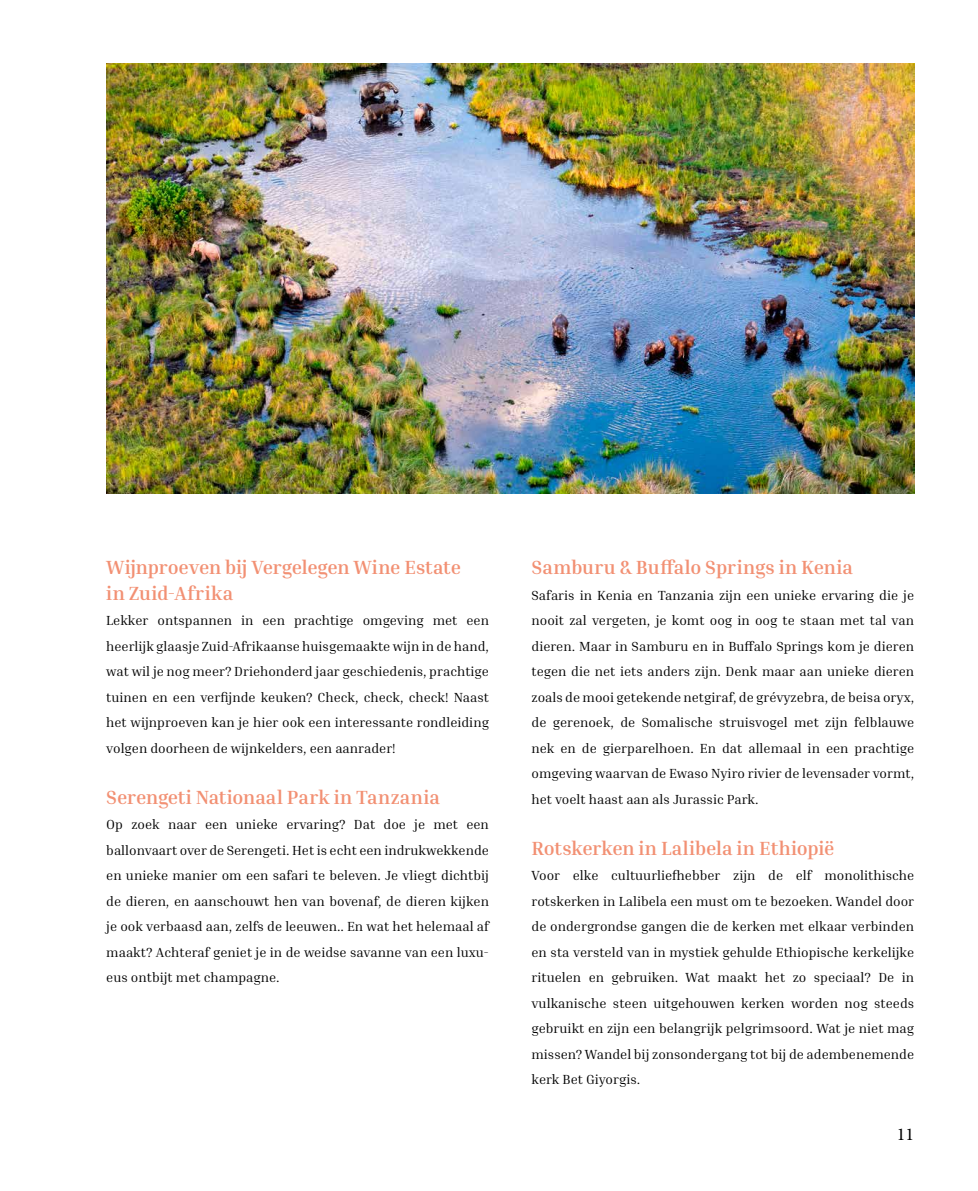
<style>
.page{position:relative;width:978px;height:1191px;background:#fff}
.page>*{position:absolute;margin:0;border:0;box-sizing:border-box;transform-origin:0 0}
.t1{font:700 19.5px/25.5px "Inria Serif";letter-spacing:-.005em;color:#f29073}
.t2{font:18px "Minion Pro";color:#000}
.t3{font:13.5px/25.5px "Inria Serif";color:#000;text-align:justify}
</style>
<div class="page">
<img style="left:106px;top:64px;width:808px;height:429px">
<h1 class="t1" style="left:106px;top:554px;width:356px">Wijnproeven bij Vergelegen Wine Estate in Zuid-Afrika</h1>
<p class="t3" style="left:106px;top:607px;width:384px">Lekker ontspannen in een prachtige omgeving met een heerlijk glaasje Zuid-Afrikaanse huisgemaakte wijn in de hand, wat wil je nog meer? Driehonderd jaar geschiedenis, prachtige tuinen en een verfijnde keuken? Check, check, check! Naast het wijnproeven kan je hier ook een interessante rondleiding volgen doorheen de wijnkelders, een aanrader!</p>
<h1 class="t1" style="left:106px;top:783px;width:335px">Serengeti Nationaal Park in Tanzania</h1>
<p class="t3" style="left:106px;top:811px;width:384px">Op zoek naar een unieke ervaring? Dat doe je met een ballonvaart over de Serengeti. Het is echt een indrukwekkende en unieke manier om een safari te beleven. Je vliegt dichtbij de dieren, en aanschouwt hen van bovenaf, de dieren kijken je ook verbaasd aan, zelfs de leeuwen.. En wat het helemaal af maakt? Achteraf geniet je in de weidse savanne van een luxu&shy;eus ontbijt met champagne.</p>
<h1 class="t1" style="left:531px;top:554px;width:323px">Samburu &amp; Buffalo Springs in Kenia</h1>
<p class="t3" style="left:531px;top:582px;width:384px">Safaris in Kenia en Tanzania zijn een unieke ervaring die je nooit zal vergeten, je komt oog in oog te staan met tal van dieren. Maar in Samburu en in Buffalo Springs kom je dieren tegen die net iets anders zijn. Denk maar aan unieke dieren zoals de mooi getekende netgiraf, de grévyzebra, de beisa oryx, de gerenoek, de Somalische struisvogel met zijn felblauwe nek en de gierparelhoen. En dat allemaal in een prachtige omgeving waarvan de Ewaso Nyiro rivier de levensader vormt, het voelt haast aan als Jurassic Park.</p>
<h1 class="t1" style="left:531px;top:834px;width:304px">Rotskerken in Lalibela in Ethiopië</h1>
<p class="t3" style="left:531px;top:862px;width:384px">Voor elke cultuurliefhebber zijn de elf monolithische rotskerken in Lalibela een must om te bezoeken. Wandel door de ondergrondse gangen die de kerken met elkaar verbinden en sta versteld van in mystiek gehulde Ethiopische kerkelijke rituelen en gebruiken. Wat maakt het zo speciaal? De in vulkanische steen uitgehouwen kerken worden nog steeds gebruikt en zijn een belangrijk pelgrimsoord. Wat je niet mag missen? Wandel bij zonsondergang tot bij de adembenemende kerk Bet Giyorgis.</p>
<h2 class="t2" style="left:897px;top:1122px;width:19px">11</h2>
</div>
